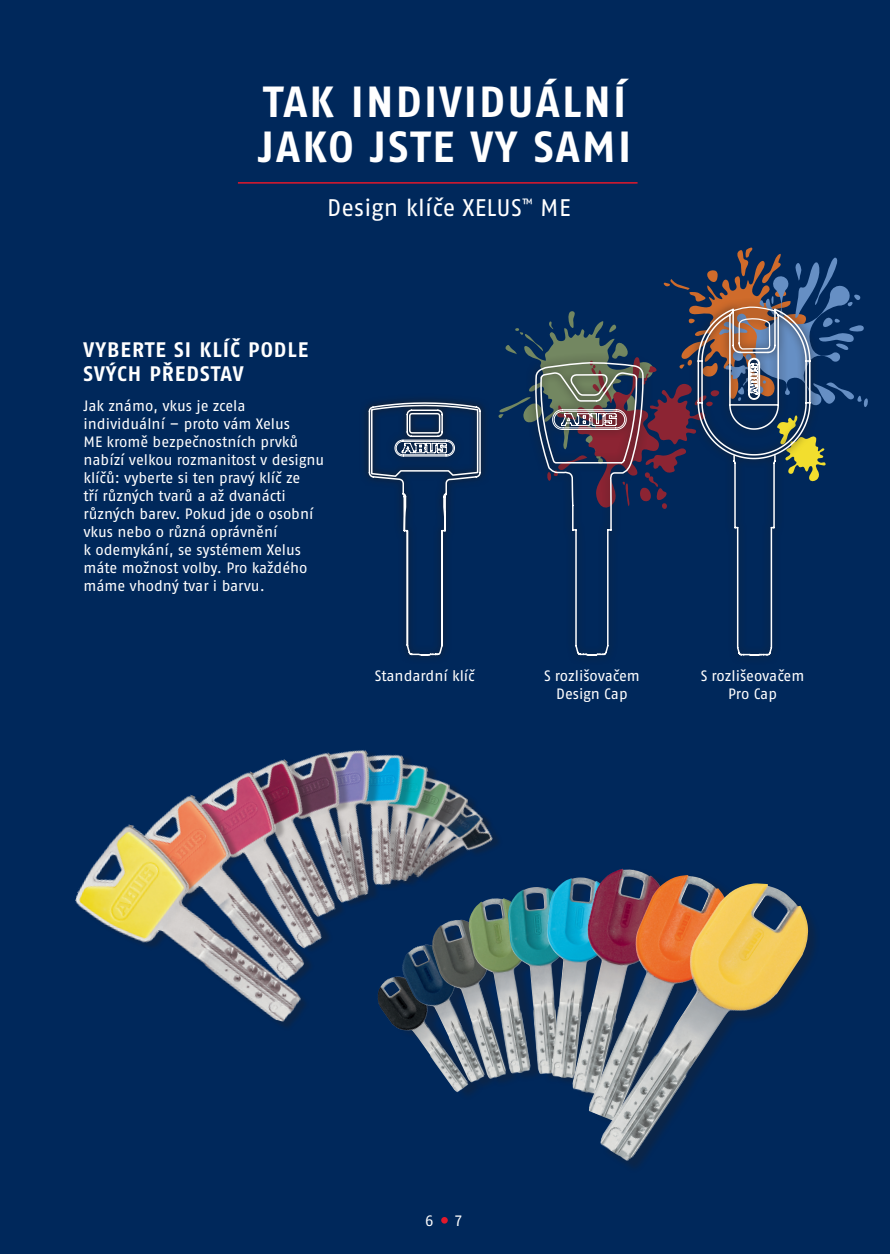
<style>
.page{position:relative;width:890px;height:1254px;background:#fff}
.page>*{position:absolute;margin:0;border:0;box-sizing:border-box;transform-origin:0 0}
.Überschrift_Versalie{font:700 43.5px/44.2px "ABUS Fago Pro";letter-spacing:.05em;color:#fff}
.Unterüberschrift_wei{font:24px "ABUS Fago Pro";letter-spacing:.01em;color:#fff}
.Unterüberschrift_Ver{font:700 21px "ABUS Fago Pro";letter-spacing:.05em;color:#fff}
.Fließtext_weiß_10_Pt{font:15px/18px "ABUS Fago Pro";letter-spacing:-.005em;color:#fff;text-align:center}
</style>
<div class="page">
<div style="left:0;top:0;width:889px;height:1253px;background:#00285b"></div>
<hr style="left:238px;top:182px;width:399px;height:1px;background:#e2192b">
<img style="left:493px;top:834px;width:4px;height:13px">
<div style="left:414px;top:798px;width:79px;height:85px;background:#231f20;opacity:.3"></div>
<img style="left:460px;top:798px;width:25px;height:85px">
<div style="left:404px;top:783px;width:75px;height:99px;background:#231f20;opacity:.3"></div>
<img style="left:460px;top:783px;width:9px;height:98px">
<div style="left:397px;top:774px;width:63px;height:113px;background:#00285b"></div>
<img style="left:457px;top:790px;width:2px;height:67px">
<img style="left:449px;top:784px;width:8px;height:78px">
<img style="left:430px;top:769px;width:19px;height:107px">
<img style="left:414px;top:765px;width:16px;height:117px">
<img style="left:388px;top:754px;width:26px;height:133px">
<img style="left:311px;top:750px;width:77px;height:137px">
<img style="left:228px;top:757px;width:148px;height:147px">
<img style="left:164px;top:783px;width:184px;height:134px">
<img style="left:75px;top:816px;width:257px;height:208px">
<img style="left:377px;top:976px;width:91px;height:116px">
<div style="left:406px;top:942px;width:93px;height:149px;background:#231f20;opacity:.3"></div>
<img style="left:401px;top:944px;width:35px;height:138px">
<div style="left:436px;top:917px;width:85px;height:170px;background:#231f20;opacity:.3"></div>
<img style="left:431px;top:919px;width:41px;height:159px">
<div style="left:472px;top:896px;width:72px;height:186px;background:#231f20;opacity:.3"></div>
<img style="left:468px;top:898px;width:39px;height:175px">
<div style="left:511px;top:885px;width:71px;height:198px;background:#012757"></div>
<img style="left:507px;top:887px;width:39px;height:187px">
<img style="left:546px;top:878px;width:26px;height:200px">
<img style="left:572px;top:868px;width:72px;height:226px">
<img style="left:588px;top:874px;width:123px;height:242px">
<img style="left:600px;top:883px;width:208px;height:278px">
<svg style="left:498px;top:247px;width:370px;height:409px"></svg>
<div style="left:364px;top:397px;width:121px;height:263px;background:#231f20;opacity:.5"></div>
<svg style="left:367px;top:401px;width:114px;height:255px"></svg>
<svg style="left:441px;top:1216px;width:6px;height:7px"></svg>
<p class="Überschrift_Versalie" style="left:258px;top:80px;width:374px">TAK INDIVIDUÁLNÍ<br>JAKO JSTE VY SAMI</p>
<p class="Unterüberschrift_wei" style="left:327px;top:193px;width:245px">Design klíče XELUS<sup>™</sup> ME</p>
<p class="Unterüberschrift_Ver" style="left:84px;top:337px;width:226px">VYBERTE SI KLÍČ PODLE</p>
<p class="Unterüberschrift_Ver" style="left:84px;top:361px;width:161px">SVÝCH PŘEDSTAV</p>
<p class="Fließtext_weiß_10_Pt" style="left:83px;top:397px;width:163px">Jak známo, vkus je zcela</p>
<p class="Fließtext_weiß_10_Pt" style="left:83px;top:415px;width:208px">individuální – proto vám Xelus</p>
<p class="Fließtext_weiß_10_Pt" style="left:83px;top:433px;width:216px">ME kromě bezpečnostních prvků</p>
<p class="Fließtext_weiß_10_Pt" style="left:83px;top:451px;width:242px">nabízí velkou rozmanitost v designu</p>
<p class="Fließtext_weiß_10_Pt" style="left:83px;top:469px;width:218px">klíčů: vyberte si ten pravý klíč ze</p>
<p class="Fließtext_weiß_10_Pt" style="left:83px;top:487px;width:204px">tří různých tvarů a až dvanácti</p>
<p class="Fließtext_weiß_10_Pt" style="left:83px;top:505px;width:231px">různých barev. Pokud jde o osobní</p>
<p class="Fließtext_weiß_10_Pt" style="left:83px;top:523px;width:195px">vkus nebo o různá oprávnění</p>
<p class="Fließtext_weiß_10_Pt" style="left:83px;top:541px;width:219px">k odemykání, se systémem Xelus</p>
<p class="Fließtext_weiß_10_Pt" style="left:83px;top:559px;width:225px">máte možnost volby. Pro každého</p>
<p class="Fließtext_weiß_10_Pt" style="left:83px;top:577px;width:183px">máme vhodný tvar i barvu.</p>
<p class="Fließtext_weiß_10_Pt" style="left:375px;top:667px;width:101px">Standardní klíč</p>
<p class="Fließtext_weiß_10_Pt" style="left:543px;top:667px;width:97px">S rozlišovačem<br>Design Cap</p>
<p class="Fließtext_weiß_10_Pt" style="left:700px;top:667px;width:105px">S rozlišeovačem<br>Pro Cap</p>
<p class="Fließtext_weiß_10_Pt" style="left:425px;top:1211px;width:10px">6</p>
<p class="Fließtext_weiß_10_Pt" style="left:455px;top:1211px;width:8px">7</p>
</div>
